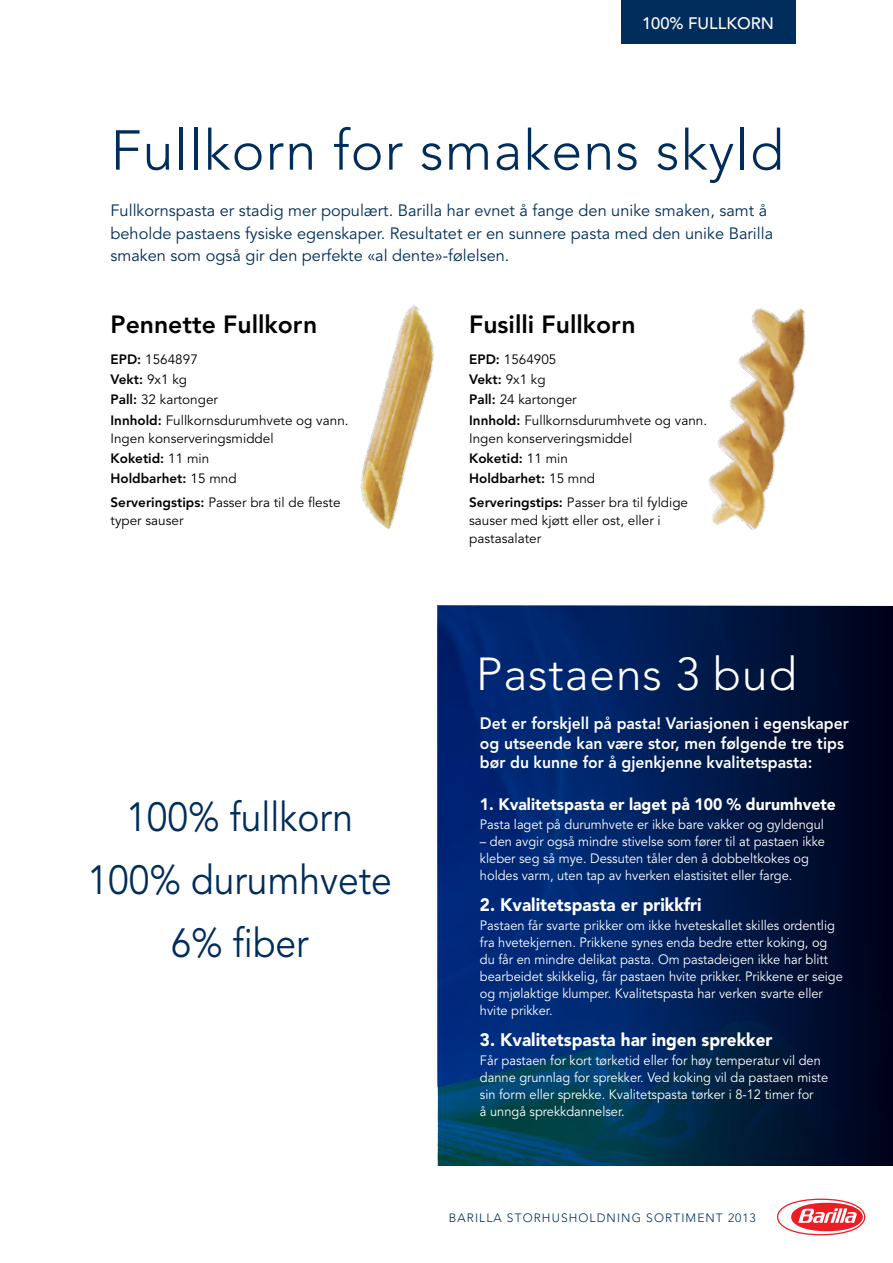
<style>
.page{position:relative;width:893px;height:1263px;background:#fff}
.page>*{position:absolute;margin:0;border:0;box-sizing:border-box;transform-origin:0 0}
.t1{font:300 55.65px "Avenir LT Std";letter-spacing:.02em;color:#002d5b}
.t2{font:300 45.9px "Avenir LT Std";letter-spacing:.02em;color:#fff}
.t3{font:40.5px/63px "Avenir LT Std";color:#002d5b;text-align:center;scale:.92 1}
.t4{font:800 24.75px "Avenir LT Std";color:#000}
.t5{font:900 18px "Avenir LT Std";color:#fff;scale:.95 1}
.t6{font:800 16.5px/19.5px "Avenir LT Std";color:#fff;scale:.95 1}
.t7{font:900 16.5px "Avenir LT Std";color:#fff;scale:.95 1}
.t8{font:500 16.5px "Avenir LT Std";color:#fff}
.t9{font:16.35px/22.5px "Avenir LT Std";color:#002d5b}
.t10{font:13.5px/17px "Avenir LT Std";color:#fff;scale:.95 1}
.t11{font:13.5px/20.1px "Avenir LT Std";color:#000}
.t12{font:300 12px "Avenir LT Std";letter-spacing:.09em;color:#002d5b}
.s1{font-weight:800}
</style>
<div class="page">
<img style="left:709px;top:308px;width:97px;height:222px">
<img style="left:360px;top:305px;width:74px;height:225px">
<div style="left:621px;top:0;width:174px;height:44px;background:#002d5b"></div>
<svg style="left:777px;top:1198px;width:88px;height:37px"></svg>
<img style="left:438px;top:606px;width:455px;height:559px">
<p class="t8" style="left:642px;top:14px;width:134px">100% FULLKORN</p>
<h1 class="t1" style="left:111px;top:118px;width:675px">Fullkorn for smakens skyld</h1>
<p class="t9" style="left:111px;top:200px;width:664px">Fullkornspasta er stadig mer populært. Barilla har evnet å fange den unike smaken, samt å beholde pastaens fysiske egenskaper. Resultatet er en sunnere pasta med den unike Barilla smaken som også gir den perfekte «al dente»-følelsen.</p>
<h3 class="t4" style="left:111px;top:310px;width:208px">Pennette Fullkorn</h3>
<p class="t11" style="left:111px;top:350px;width:240px"><span class="s1">EPD:</span> 1564897<br><span class="s1">Vekt:</span> 9x1 kg<br><span class="s1">Pall:</span> 32 kartonger<br><span class="s1">Innhold:</span> Fullkornsdurumhvete og vann.</p>
<p class="t11" style="left:111px;top:428px;width:165px">Ingen konserveringsmiddel<br><span class="s1">Koketid:</span> 11 min<br><span class="s1">Holdbarhet:</span> 15 mnd</p>
<p class="t11" style="left:111px;top:494px;width:231px;line-height:18px"><span class="s1">Serveringstips:</span> Passer bra til de fleste typer sauser</p>
<h3 class="t3" style="left:88px;top:787px;width:332px">100% fullkorn<br>100% durumhvete<br>6% fiber</h3>
<h3 class="t4" style="left:469px;top:310px;width:168px">Fusilli Fullkorn</h3>
<p class="t11" style="left:469px;top:350px;width:240px"><span class="s1">EPD:</span> 1564905<br><span class="s1">Vekt:</span> 9x1 kg<br><span class="s1">Pall:</span> 24 kartonger<br><span class="s1">Innhold:</span> Fullkornsdurumhvete og vann.</p>
<p class="t11" style="left:469px;top:428px;width:165px">Ingen konserveringsmiddel<br><span class="s1">Koketid:</span> 11 min<br><span class="s1">Holdbarhet:</span> 15 mnd</p>
<p class="t11" style="left:469px;top:494px;width:220px;line-height:18px"><span class="s1">Serveringstips:</span> Passer bra til fyldige sauser med kjøtt eller ost, eller i pastasalater</p>
<h2 class="t2" style="left:476px;top:647px;width:322px">Pastaens 3 bud</h2>
<p class="t6" style="left:480px;top:713px;width:390px">Det er forskjell på pasta! Variasjonen i egenskaper og utseende kan være stor, men følgende tre tips bør du kunne for å gjenkjenne kvalitetspasta:</p>
<p class="t7" style="left:480px;top:794px;width:376px">1. Kvalitetspasta er laget på 100 % durumhvete</p>
<p class="t10" style="left:480px;top:816px;width:364px">Pasta laget på durumhvete er ikke bare vakker og gyldengul</p>
<p class="t10" style="left:480px;top:833px;width:365px">– den avgir også mindre stivelse som fører til at pastaen ikke kleber seg så mye. Dessuten tåler den å dobbeltkokes og holdes varm, uten tap av hverken elastisitet eller farge.</p>
<h3 class="t5" style="left:480px;top:893px;width:235px">2. Kvalitetspasta er prikkfri</h3>
<p class="t10" style="left:480px;top:917px;width:383px">Pastaen får svarte prikker om ikke hveteskallet skilles ordentlig fra hvetekjernen. Prikkene synes enda bedre etter koking, og du får en mindre delikat pasta. Om pastadeigen ikke har blitt bearbeidet skikkelig, får pastaen hvite prikker. Prikkene er seige og mjølaktige klumper. Kvalitetspasta har verken svarte eller hvite prikker.</p>
<h3 class="t5" style="left:480px;top:1028px;width:309px">3. Kvalitetspasta har ingen sprekker</h3>
<p class="t10" style="left:480px;top:1052px;width:368px">Får pastaen for kort tørketid eller for høy temperatur vil den danne grunnlag for sprekker. Ved koking vil da pastaen miste sin form eller sprekke. Kvalitetspasta tørker i 8-12 timer for<br>å unngå sprekkdannelser.</p>
<p class="t12" style="left:449px;top:1210px;width:308px">BARILLA STORHUSHOLDNING SORTIMENT 2013</p>
</div>
